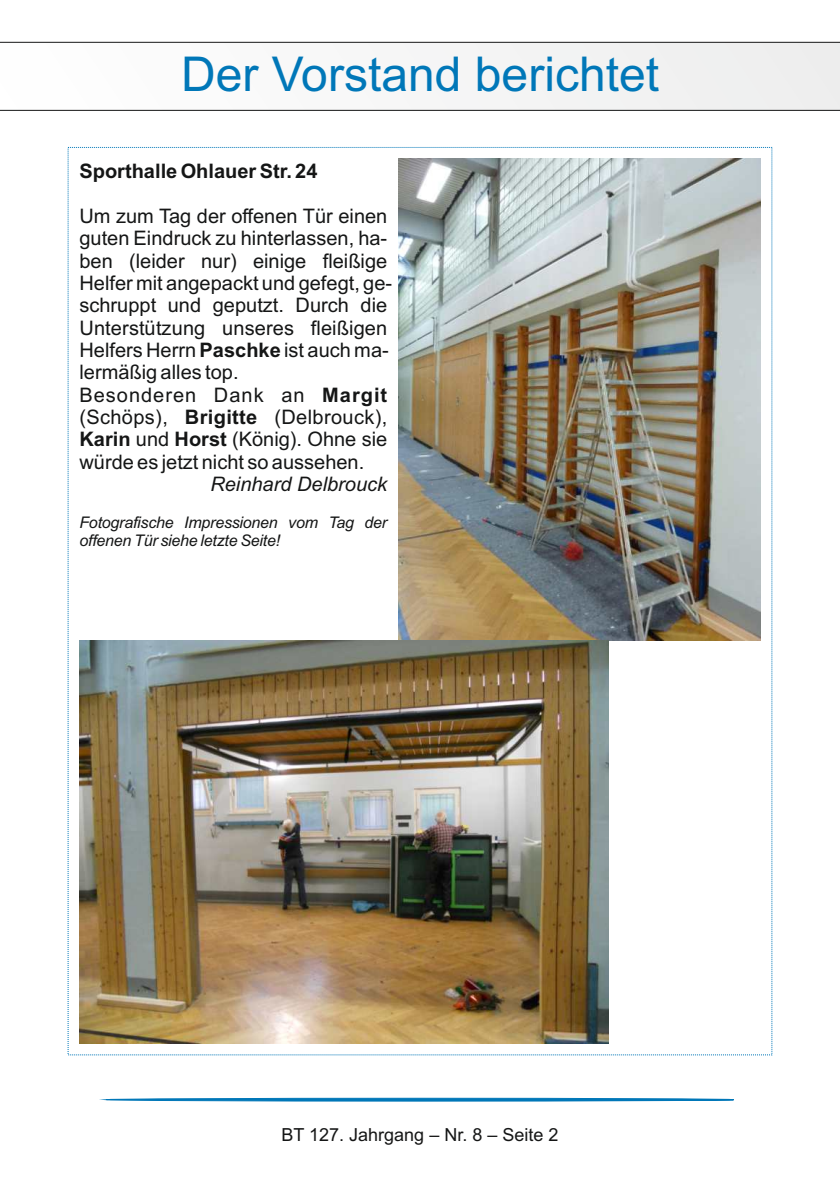
<style>
.page{position:relative;width:840px;height:1191px;background:#fff}
.page>*{position:absolute;margin:0;border:0;box-sizing:border-box;transform-origin:0 0}
.t1{font:48px "Arial";color:#0077b8}
.t2{font:20px/22.4px "Arial";color:#151616}
.t3{font:700 20px "Arial";color:#151616}
.t4{font:italic 20px "Arial";color:#151616}
.t5{font:18px "Arial";color:#151616}
.t6{font:italic 16px/17.8px "Arial";letter-spacing:-.015em;color:#151616}
.s1{font-weight:700}
</style>
<div class="page">
<svg style="left:0;top:42px;width:839px;height:69px"></svg>
<svg style="left:106px;top:1097px;width:627px;height:4px;background:#479dcb"></svg>
<img style="left:398px;top:159px;width:362px;height:482px">
<img style="left:79px;top:641px;width:529px;height:402px">
<h1 class="t1" style="left:181px;top:56px;width:479px">Der Vorstand berichtet</h1>
<p class="t3" style="left:79px;top:164px;width:239px">Sporthalle Ohlauer Str. 24</p>
<p class="t2" style="left:79px;top:206px;width:314px">Um zum Tag der offenen Tür einen guten Eindruck zu hinterlassen, ha&shy;ben (leider nur) einige fleißige<br>Helfer mit angepackt und gefegt, ge&shy;schruppt und geputzt. Durch die<br>Unterstützung unseres fleißigen<br>Helfers Herrn <span class="s1">Paschke</span> ist auch ma&shy;lermäßig alles top.<br>Besonderen Dank an <span class="s1">Margit </span>(Schöps), <span class="s1">Brigitte</span> (Delbrouck),<br><span class="s1">Karin</span> und <span class="s1">Horst</span> (König). Ohne sie würde es jetzt nicht so aussehen.</p>
<p class="t4" style="left:210px;top:476px;width:178px">Reinhard Delbrouck</p>
<p class="t6" style="left:79px;top:514px;width:309px">Fotografische Impressionen vom Tag der offenen Tür siehe letzte Seite!</p>
<p class="t5" style="left:281px;top:1127px;width:278px">BT 127. Jahrgang ‒ Nr. 8 ‒ Seite 2</p>
</div>
